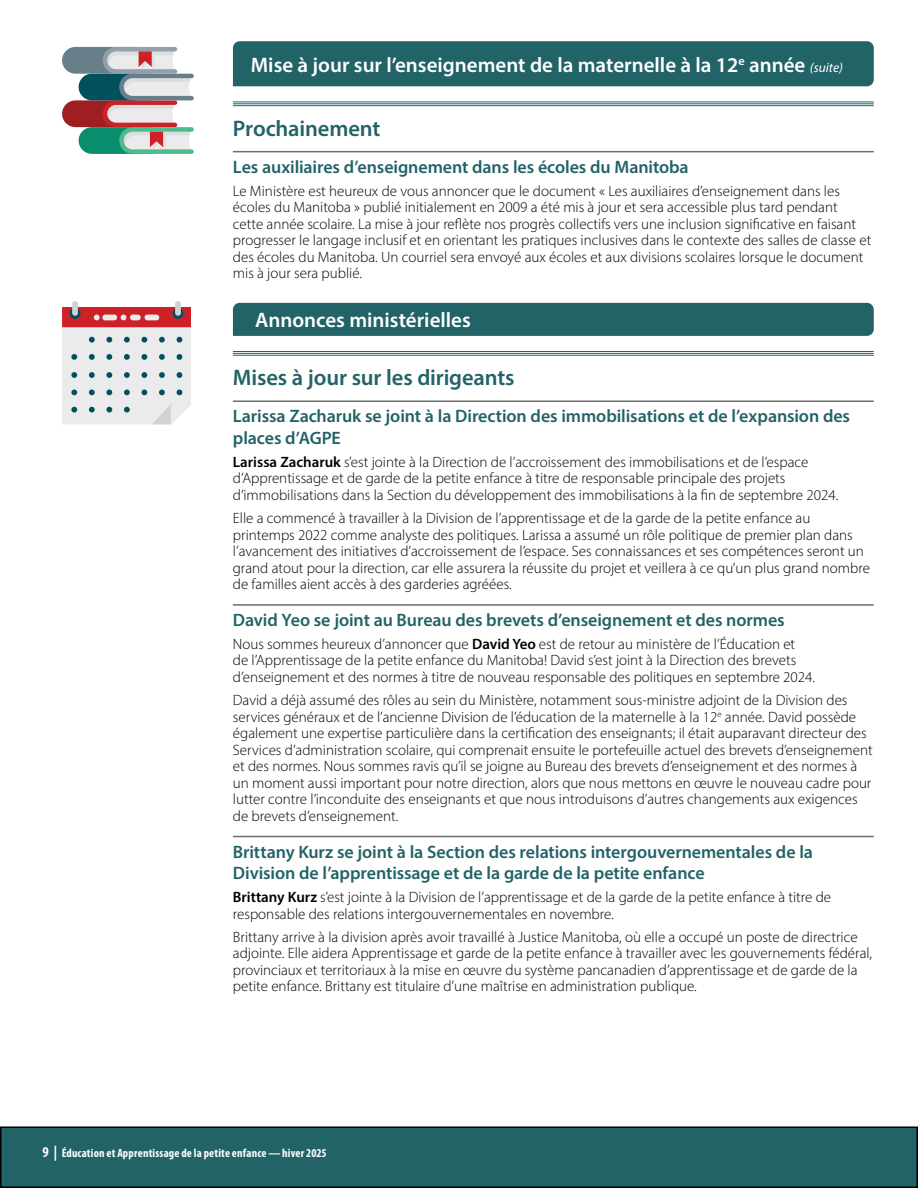
<style>
.page{position:relative;width:918px;height:1188px;background:#fff}
.page>*{position:absolute;margin:0;border:0;box-sizing:border-box;transform-origin:0 0}
.Sub_Head{font:600 22.5px "Myriad Pro";letter-spacing:-.005em;color:#226367}
.White_Section_Head{font:600 21px "Myriad Pro";color:#fff}
.Sub_Sub_Head{font:600 18px/21.6px "Myriad Pro";letter-spacing:-.005em;color:#226367}
.Paragraph{font:300 15px/16.5px "Myriad Pro";color:#000}
.t1{font:700 condensed 12px "Myriad Pro";letter-spacing:.015em;color:#fff}
.s1{font-weight:400;font-style:italic;font-size:13.5px}
.s2{font-weight:600}
.s3{font-size:15px}
</style>
<div class="page">
<div style="left:1px;top:1127px;width:916px;height:60px;background:#226367"></div>
<div style="left:0;top:1126px;width:918px;height:62px;border:2px solid #000"></div>
<hr style="left:233px;top:102px;width:641px;height:1px;background:#226367">
<hr style="left:233px;top:103px;width:641px;height:1px;background:#226367">
<hr style="left:233px;top:105px;width:641px;height:1px;background:#226367">
<hr style="left:233px;top:151px;width:641px;height:1px;background:#6d6e71">
<hr style="left:233px;top:351px;width:641px;height:1px;background:#226367">
<hr style="left:233px;top:353px;width:641px;height:1px;background:#226367">
<hr style="left:233px;top:355px;width:641px;height:1px;background:#226367">
<hr style="left:233px;top:401px;width:641px;height:1px;background:#6d6e71">
<hr style="left:233px;top:604px;width:641px;height:2px;background:#6d6e71">
<hr style="left:233px;top:836px;width:641px;height:1px;background:#6d6e71">
<div style="left:233px;top:41px;width:641px;height:45px;background:#226367"></div>
<svg style="left:62px;top:47px;width:132px;height:107px"></svg>
<div style="left:233px;top:303px;width:641px;height:33px;background:#226367"></div>
<div style="left:72px;top:301px;width:6px;height:15px;background:#cfd3d6;border-radius:3px"></div>
<div style="left:175px;top:301px;width:6px;height:15px;background:#cfd3d6;border-radius:3px"></div>
<svg style="left:62px;top:307px;width:129px;height:117px;background:#d8c4c7"></svg>
<h2 class="White_Section_Head" style="left:251px;top:51px;width:594px">Mise à jour sur l’enseignement de la maternelle à la 12<sup>e</sup> année <span class="s1">(suite)</span></h2>
<h3 class="Sub_Head" style="left:233px;top:114px;width:149px">Prochainement</h3>
<h3 class="Sub_Sub_Head" style="left:233px;top:155px;width:457px">Les auxiliaires d’enseignement dans les écoles du Manitoba</h3>
<p class="Paragraph" style="left:233px;top:182px;width:640px">Le Ministère est heureux de vous annoncer que le document « Les auxiliaires d’enseignement dans les écoles du Manitoba » publié initialement en 2009 a été mis à jour et sera accessible plus tard pendant cette année scolaire. La mise à jour reflète nos progrès collectifs vers une inclusion significative en faisant progresser le langage inclusif et en orientant les pratiques inclusives dans le contexte des salles de classe et des écoles du Manitoba. Un courriel sera envoyé aux écoles et aux divisions scolaires lorsque le document mis à jour sera publié.</p>
<h2 class="White_Section_Head" style="left:255px;top:307px;width:217px">Annonces ministérielles</h2>
<h3 class="Sub_Head" style="left:233px;top:364px;width:283px">Mises à jour sur les dirigeants</h3>
<h3 class="Sub_Sub_Head" style="left:233px;top:405px;width:619px">Larissa Zacharuk se joint à la Direction des immobilisations et de l’expansion des places d’AGPE</h3>
<p class="Paragraph" style="left:233px;top:453px;width:607px"><span class="s2">Larissa Zacharuk</span> s’est jointe à la Direction de l’accroissement des immobilisations et de l’espace d’Apprentissage et de garde de la petite enfance à titre de responsable principale des projets d’immobilisations dans la Section du développement des immobilisations à la fin de septembre 2024.</p>
<p class="Paragraph" style="left:233px;top:510px;width:639px">Elle a commencé à travailler à la Division de l’apprentissage et de la garde de la petite enfance au printemps 2022 comme analyste des politiques. Larissa a assumé un rôle politique de premier plan dans l’avancement des initiatives d’accroissement de l’espace. Ses connaissances et ses compétences seront un grand atout pour la direction, car elle assurera la réussite du projet et veillera à ce qu’un plus grand nombre de familles aient accès à des garderies agréées.</p>
<h3 class="Sub_Sub_Head" style="left:233px;top:609px;width:553px">David Yeo se joint au Bureau des brevets d’enseignement et des normes</h3>
<p class="Paragraph" style="left:233px;top:636px;width:584px">Nous sommes heureux d’annoncer que <span class="s2">David Yeo</span> est de retour au ministère de l’Éducation et<br>de l’Apprentissage de la petite enfance du Manitoba! David s’est joint à la Direction des brevets d’enseignement et des normes à titre de nouveau responsable des politiques en septembre 2024.</p>
<p class="Paragraph" style="left:233px;top:692px;width:641px">David a déjà assumé des rôles au sein du Ministère, notamment sous-ministre adjoint de la Division des services généraux et de l’ancienne Division de l’éducation de la maternelle à la 12<sup>e</sup> année. David possède également une expertise particulière dans la certification des enseignants; il était auparavant directeur des Services d’administration scolaire, qui comprenait ensuite le portefeuille actuel des brevets d’enseignement et des normes. Nous sommes ravis qu’il se joigne au Bureau des brevets d’enseignement et des normes à un moment aussi important pour notre direction, alors que nous mettons en œuvre le nouveau cadre pour lutter contre l’inconduite des enseignants et que nous introduisons d’autres changements aux exigences de brevets d’enseignement.</p>
<h3 class="Sub_Sub_Head" style="left:233px;top:840px;width:582px">Brittany Kurz se joint à la Section des relations intergouvernementales de la<br>Division de l’apprentissage et de la garde de la petite enfance</h3>
<p class="Paragraph" style="left:233px;top:889px;width:600px"><span class="s2">Brittany Kurz</span> s’est jointe à la Division de l’apprentissage et de la garde de la petite enfance à titre de responsable des relations intergouvernementales en novembre.</p>
<p class="Paragraph" style="left:233px;top:928px;width:641px">Brittany arrive à la division après avoir travaillé à Justice Manitoba, où elle a occupé un poste de directrice adjointe. Elle aidera Apprentissage et garde de la petite enfance à travailler avec les gouvernements fédéral, provinciaux et territoriaux à la mise en œuvre du système pancanadien d’apprentissage et de garde de la petite enfance. Brittany est titulaire d’une maîtrise en administration publique.</p>
<p class="t1" style="left:43px;top:1146px;width:286px"><span class="s3">9 |</span> Éducation et Apprentissage de la petite enfance — hiver 2025</p>
</div>
